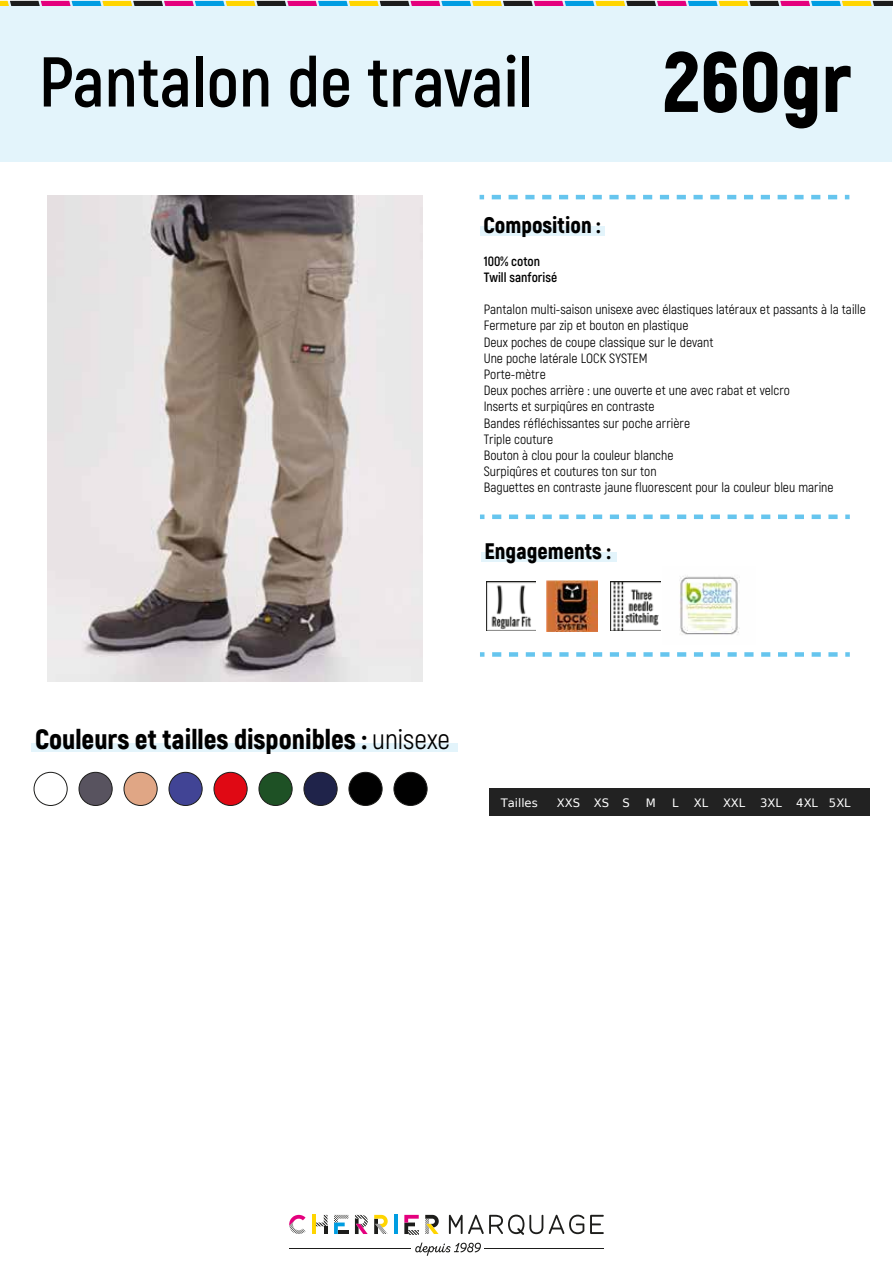
<style>
.page{position:relative;width:893px;height:1263px;background:#fff}
.page>*{position:absolute;margin:0;border:0;box-sizing:border-box;transform-origin:0 0}
.t1{font:900 85.05px "Akrobat";color:#000}
.t2{font:700 70.35px "Akrobat";color:#000}
.t3{font:900 27.9px "Akrobat";color:#000}
.t4{font:900 22.5px "Akrobat";color:#000}
.t5{font:13.5px/16.2px "Akrobat";color:#000}
.t6{font:700 13.5px/16.2px "Akrobat";color:#000}
.t7{font:11.55px "DejaVu Sans";color:#fff}
.s1{font-weight:400}
</style>
<div class="page">
<div style="left:0;top:1px;width:892px;height:161px;background:#e3f4fb"></div>
<svg style="left:0;top:1px;width:893px;height:5px;background:#866d68"></svg>
<svg style="left:289px;top:1215px;width:17px;height:19px"></svg>
<svg style="left:334px;top:1215px;width:14px;height:19px"></svg>
<svg style="left:404px;top:1215px;width:15px;height:19px"></svg>
<hr style="left:394px;top:1215px;width:4px;height:19px;background:#009de1">
<hr style="left:312px;top:1215px;width:4px;height:19px;background:#ffd500">
<svg style="left:316px;top:1215px;width:11px;height:19px"></svg>
<svg style="left:355px;top:1215px;width:13px;height:19px"></svg>
<svg style="left:374px;top:1215px;width:14px;height:19px"></svg>
<svg style="left:425px;top:1215px;width:14px;height:19px"></svg>
<svg style="left:449px;top:1214px;width:94px;height:21px"></svg>
<svg style="left:549px;top:1215px;width:35px;height:19px"></svg>
<svg style="left:590px;top:1215px;width:14px;height:19px"></svg>
<svg style="left:415px;top:1242px;width:66px;height:14px"></svg>
<hr style="left:289px;top:1248px;width:122px;height:1px;background:#1d1d1b">
<hr style="left:485px;top:1248px;width:119px;height:1px;background:#1d1d1b">
<div style="left:480px;top:226px;width:125px;height:9px;background:#e3f4fb"></div>
<div style="left:481px;top:552px;width:135px;height:10px;background:#e3f4fb"></div>
<svg style="left:480px;top:514px;width:4px;height:5px"></svg>
<svg style="left:492px;top:514px;width:358px;height:5px"></svg>
<svg style="left:480px;top:195px;width:4px;height:4px"></svg>
<svg style="left:492px;top:195px;width:357px;height:4px"></svg>
<svg style="left:480px;top:652px;width:4px;height:5px"></svg>
<svg style="left:492px;top:652px;width:358px;height:5px"></svg>
<div style="left:31px;top:743px;width:427px;height:9px;background:#e3f4fb"></div>
<img style="left:48px;top:195px;width:374px;height:487px">
<div style="left:583px;top:788px;width:49px;height:27px;background:#222"></div>
<div style="left:535px;top:788px;width:48px;height:27px;background:#222"></div>
<div style="left:489px;top:788px;width:48px;height:27px;background:#222"></div>
<div style="left:632px;top:788px;width:92px;height:27px;background:#222"></div>
<div style="left:723px;top:788px;width:92px;height:27px;background:#222"></div>
<div style="left:815px;top:788px;width:55px;height:27px;background:#222"></div>
<img style="left:487px;top:581px;width:48px;height:49px">
<img style="left:547px;top:581px;width:50px;height:50px">
<img style="left:611px;top:581px;width:50px;height:50px">
<img style="left:679px;top:576px;width:61px;height:59px">
<div style="left:34px;top:772px;width:33px;height:34px;border:1px solid #1d1d1b;border-radius:50%"></div>
<div style="left:214px;top:772px;width:33px;height:33px;background:#e00914;border-radius:50%"></div>
<div style="left:214px;top:772px;width:33px;height:34px;border:1px solid #1d1d1b;border-radius:50%"></div>
<div style="left:124px;top:772px;width:33px;height:33px;background:#e0a685;border-radius:50%"></div>
<div style="left:124px;top:772px;width:33px;height:34px;border:1px solid #1d1d1b;border-radius:50%"></div>
<div style="left:304px;top:772px;width:33px;height:33px;background:#1f234a;border-radius:50%"></div>
<div style="left:304px;top:772px;width:33px;height:34px;border:1px solid #1d1d1b;border-radius:50%"></div>
<div style="left:79px;top:772px;width:33px;height:33px;background:#58535f;border-radius:50%"></div>
<div style="left:79px;top:772px;width:33px;height:34px;border:1px solid #1d1d1b;border-radius:50%"></div>
<div style="left:259px;top:772px;width:33px;height:33px;background:#1e5125;border-radius:50%"></div>
<div style="left:259px;top:772px;width:33px;height:34px;border:1px solid #1d1d1b;border-radius:50%"></div>
<div style="left:169px;top:772px;width:33px;height:33px;background:#414495;border-radius:50%"></div>
<div style="left:169px;top:772px;width:33px;height:34px;border:1px solid #1d1d1b;border-radius:50%"></div>
<div style="left:349px;top:772px;width:33px;height:33px;background:#010101;border-radius:50%"></div>
<div style="left:349px;top:772px;width:33px;height:34px;border:1px solid #1d1d1b;border-radius:50%"></div>
<div style="left:394px;top:772px;width:33px;height:33px;background:#010101;border-radius:50%"></div>
<div style="left:394px;top:772px;width:33px;height:34px;border:1px solid #1d1d1b;border-radius:50%"></div>
<h2 class="t2" style="left:39px;top:38px;width:496px">Pantalon de travail</h2>
<h1 class="t1" style="left:663px;top:27px;width:190px">260gr</h1>
<h3 class="t4" style="left:483px;top:211px;width:119px">Composition :</h3>
<p class="t6" style="left:484px;top:253px;width:75px">100% coton<br>Twill sanforisé</p>
<p class="t5" style="left:484px;top:301px;width:384px">Pantalon multi-saison unisexe avec élastiques latéraux et passants à la taille Fermeture par zip et bouton en plastique<br>Deux poches de coupe classique sur le devant<br>Une poche latérale LOCK SYSTEM<br>Porte-mètre<br>Deux poches arrière : une ouverte et une avec rabat et velcro<br>Inserts et surpiqûres en contraste<br>Bandes réfléchissantes sur poche arrière<br>Triple couture<br>Bouton à clou pour la couleur blanche<br>Surpiqûres et coutures ton sur ton<br>Baguettes en contraste jaune fluorescent pour la couleur bleu marine</p>
<h3 class="t4" style="left:484px;top:537px;width:128px">Engagements :</h3>
<h3 class="t3" style="left:35px;top:721px;width:417px">Couleurs et tailles disponibles : <span class="s1">unisexe</span></h3>
<p class="t7" style="left:501px;top:793px;width:39px">Tailles</p>
<p class="t7" style="left:557px;top:793px;width:75px">XXS XS S</p>
<p class="t7" style="left:646px;top:793px;width:12px">M</p>
<p class="t7" style="left:672px;top:793px;width:8px">L</p>
<p class="t7" style="left:694px;top:793px;width:16px">XL</p>
<p class="t7" style="left:723px;top:793px;width:24px">XXL</p>
<p class="t7" style="left:760px;top:793px;width:92px">3XL 4XL 5XL</p>
</div>
